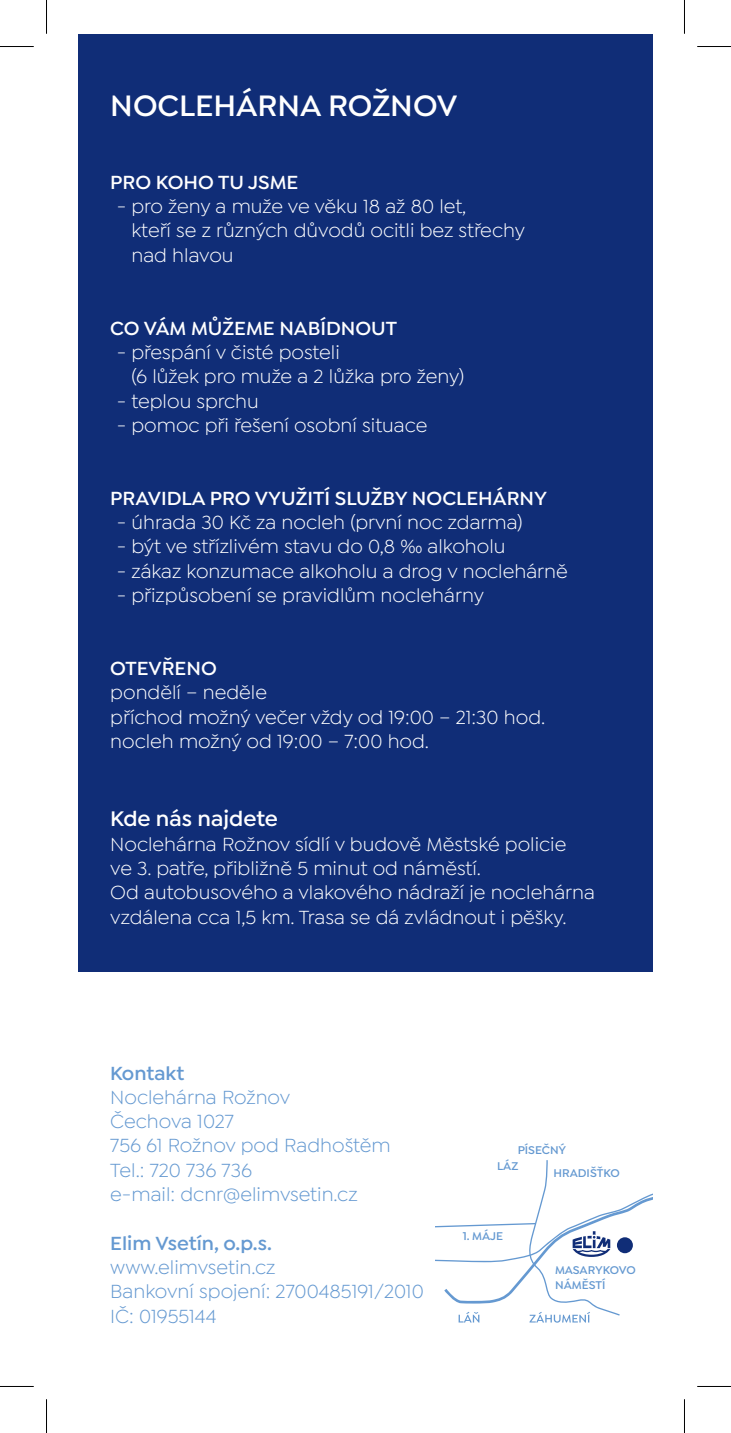
<style>
.page{position:relative;width:731px;height:1433px;background:#fff}
.page>*{position:absolute;margin:0;border:0;box-sizing:border-box;transform-origin:0 0}
.t1{font:600 31.5px "Isidora Sans";color:#fff}
.t2{font:600 22.5px "Isidora Sans";color:#fff}
.t3{font:20.25px/24.3px "Isidora Sans";color:#fff}
.t4{font:20.25px/24.3px "Isidora Sans";color:#6599d1}
.t5{font:600 20.25px "Isidora Sans";color:#fff}
.t6{font:600 20.25px "Isidora Sans";color:#6599d1}
.t7{font:600 11.92px/14.4px "Isidora Sans";color:#6599d1}
</style>
<div class="page">
<div style="left:78px;top:34px;width:574px;height:937px;background:#102d77"></div>
<svg style="left:436px;top:1160px;width:216px;height:162px"></svg>
<hr style="left:0;top:46px;width:34px;height:1px;background:#000">
<hr style="left:697px;top:46px;width:34px;height:1px;background:#000">
<hr style="left:0;top:1385px;width:34px;height:1px;background:#000">
<hr style="left:697px;top:1385px;width:34px;height:1px;background:#000">
<hr style="left:46px;top:0;width:1px;height:34px;background:#000">
<hr style="left:46px;top:1399px;width:1px;height:33px;background:#000">
<hr style="left:684px;top:0;width:1px;height:34px;background:#000">
<hr style="left:684px;top:1399px;width:1px;height:33px;background:#000">
<h1 class="t1" style="left:110px;top:87px;width:349px">NOCLEHÁRNA ROŽN OV</h1>
<p class="t5" style="left:110px;top:170px;width:190px">PRO KOHO TU JSME</p>
<p class="t3" style="left:131px;top:194px;width:395px;text-indent:-15px">- pro ženy a muže ve věku 18 až 80 let,<br>kteří se z různých důvodů ocitli bez střechy nad hlavou</p>
<p class="t5" style="left:110px;top:316px;width:288px">CO VÁM MŮŽEME NABÍDNOUT</p>
<p class="t3" style="left:131px;top:340px;width:334px;text-indent:-15px">- přespání v čisté posteli<br>(6 lůžek pro muže a 2 lůžka pro ženy)</p>
<p class="t3" style="left:117px;top:388px;width:144px">- teplou sprchu</p>
<p class="t3" style="left:117px;top:413px;width:312px">- pomoc při řešení osobní situace</p>
<p class="t5" style="left:110px;top:486px;width:438px">PRAVIDLA PRO VYUŽITÍ SLUŽBY NOCLEHÁRNY</p>
<p class="t3" style="left:117px;top:510px;width:407px">- úhrada 30 Kč za nocleh (první noc zdarma)</p>
<p class="t3" style="left:117px;top:534px;width:390px">- být ve střízlivém stavu do 0,8 ‰ alkoholu</p>
<p class="t3" style="left:117px;top:559px;width:452px">- zákaz konzumace alkoholu a drog v noclehárně</p>
<p class="t3" style="left:117px;top:583px;width:369px">- přizpůsobení se pravidlům noclehárny</p>
<p class="t5" style="left:110px;top:656px;width:108px">OTEVŘENO</p>
<p class="t3" style="left:110px;top:680px;width:436px">pondělí – neděle<br>příchod možný večer vždy od 19:00 – 21:30 hod. nocleh možný od 19:00 – 7:00 hod.</p>
<p class="t2" style="left:110px;top:805px;width:169px">KDE NÁS NAJDETE</p>
<p class="t3" style="left:110px;top:831px;width:486px">Noclehárna Rožnov sídlí v budově Městské policie<br>ve 3. patře, přibližně 5 minut od náměstí.<br>Od autobusového a vlakového nádraží je noclehárna vzdálena cca 1,5 km. Trasa se dá zvládnout i pěšky.</p>
<p class="t6" style="left:110px;top:1060px;width:75px">KONTAKT</p>
<p class="t4" style="left:110px;top:1084px;width:282px">Noclehárna Rožnov<br>Čechova 1027<br>756 61 Rožnov pod Radhoštěm<br>Tel.: 720 736 736<br>e-mail: dcnr@elimvsetin.cz</p>
<p class="t6" style="left:110px;top:1231px;width:163px">ELIM VSETÍN, O.P.S.</p>
<p class="t4" style="left:110px;top:1255px;width:315px">www.elimvsetin.cz<br>Bankovní spojení: 2700485191/2010<br>IČ: 01955144</p>
<p class="t7" style="left:555px;top:1263px;width:82px">MASARYKOVO<br>NÁMĚSTÍ</p>
<p class="t7" style="left:518px;top:1143px;width:50px">PÍSEČNÝ</p>
<p class="t7" style="left:497px;top:1158px;width:23px">LÁZ</p>
<p class="t7" style="left:553px;top:1165px;width:68px">HRADIŠŤKO</p>
<p class="t7" style="left:463px;top:1228px;width:42px">1. MÁJE</p>
</div>
